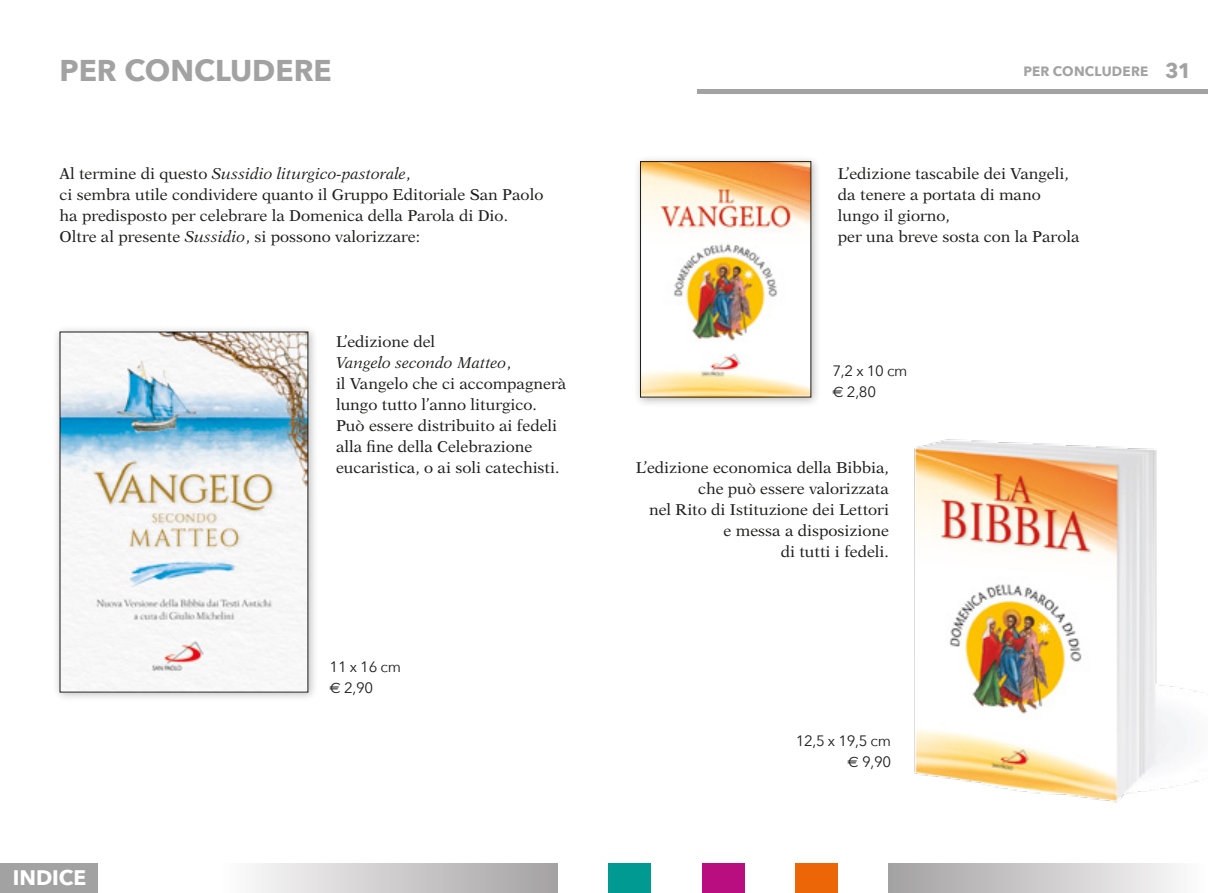
<style>
.page{position:relative;width:1208px;height:893px;background:#fff}
.page>*{position:absolute;margin:0;border:0;box-sizing:border-box;transform-origin:0 0}
.t1{font:700 30px "Avenir Next";color:#a3a2a2}
.t2{font:700 21px "Avenir Next";color:#fff}
.t3{font:15.75px/21px "New Aster LT Std";color:#1d1d1b}
.t4{font:15px/21px "Avenir Next";letter-spacing:-.02em;color:#1d1d1b}
.t5{font:700 13.5px "Avenir Next";letter-spacing:.015em;color:#a3a2a2}
.s1{font-style:italic}
.s2{font-family:"Euro Sans"}
.s3{font-size:21px}
</style>
<div class="page">
<div style="left:697px;top:89px;width:511px;height:5px;background:#a3a2a2"></div>
<div style="left:217px;top:863px;width:340px;height:30px;background:linear-gradient(to right,#fffefe,#a4a2a2)"></div>
<div style="left:608px;top:863px;width:43px;height:30px;background:#009a93"></div>
<div style="left:702px;top:863px;width:42px;height:30px;background:#b80e80"></div>
<div style="left:889px;top:863px;width:319px;height:30px;background:linear-gradient(to right,#a3a0a1,#fefdfd)"></div>
<div style="left:795px;top:863px;width:43px;height:30px;background:#ec6608"></div>
<div style="left:0;top:863px;width:98px;height:30px;background:#a3a2a2"></div>
<div style="left:53px;top:325px;width:264px;height:377px;background:#1d1d1b;opacity:.3"></div>
<img style="left:62px;top:334px;width:244px;height:356px">
<div style="left:634px;top:155px;width:187px;height:252px;background:#1d1d1b;opacity:.3"></div>
<img style="left:642px;top:163px;width:167px;height:232px">
<div style="left:640px;top:161px;width:171px;height:236px;border:1px solid #1d1d1b"></div>
<img style="left:914px;top:439px;width:294px;height:364px">
<h1 class="t1" style="left:60px;top:45px;width:274px">PER CONCLUDERE</h1>
<p class="t3" style="left:60px;top:163px;width:485px">Al termine di questo <span class="s1">Sussidio liturgico-pastorale</span>,<br>ci sembra utile condividere quanto il Gruppo Editoriale San Paolo ha predisposto per celebrare la Domenica della Parola di Dio.<br>Oltre al presente <span class="s1">Sussidio</span>, si possono valorizzare:</p>
<p class="t3" style="left:336px;top:331px;width:232px">L’edizione del<br><span class="s1">Vangelo secondo Matteo</span>,<br>il Vangelo che ci accompagnerà lungo tutto l’anno liturgico.<br>Può essere distribuito ai fedeli alla fine della Celebrazione eucaristica, o ai soli catechisti.</p>
<h2 class="t2" style="left:13px;top:859px;width:75px">INDICE</h2>
<p class="t4" style="left:330px;top:655px;width:73px">11 x 16 cm <span class="s2">€</span> 2,90</p>
<p class="t5" style="left:1023px;top:60px;width:169px">PER CONCLUDERE <span class="s3">31</span></p>
<p class="t3" style="left:838px;top:163px;width:243px">L’edizione tascabile dei Vangeli, da tenere a portata di mano lungo il giorno,<br>per una breve sosta con la Parola</p>
<p class="t4" style="left:832px;top:360px;width:76px">7,2 x 10 cm <span class="s2">€</span> 2,80</p>
<p class="t3" style="left:635px;top:457px;width:255px;text-align:right">L’edizione economica della Bibbia, che può essere valorizzata<br>nel Rito di Istituzione dei Lettori<br>e messa a disposizione<br>di tutti i fedeli.</p>
<p class="t4" style="left:795px;top:729px;width:97px;text-align:right">12,5 x 19,5 cm <span class="s2">€</span> 9,90</p>
</div>
